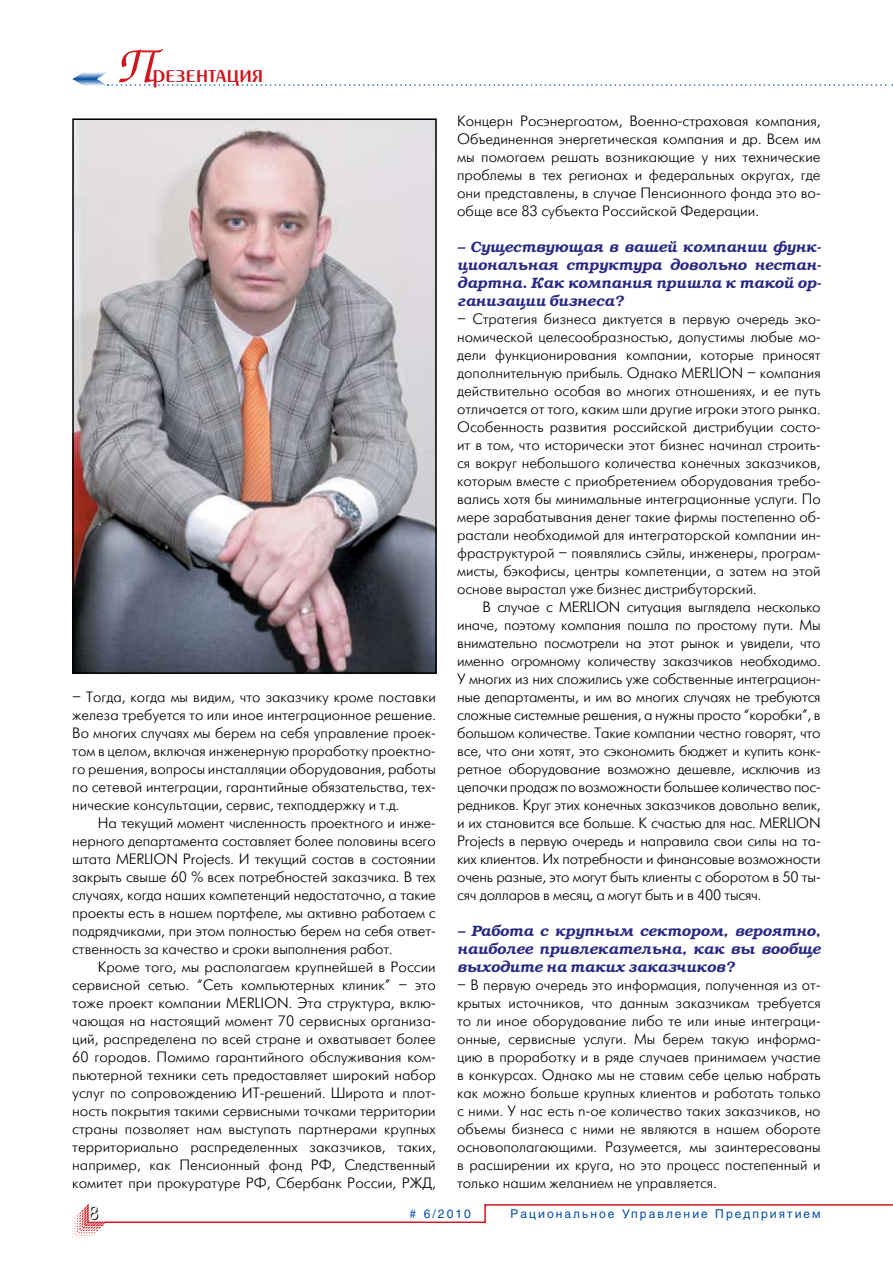
<style>
.page{position:relative;width:893px;height:1263px;background:#fff}
.page>*{position:absolute;margin:0;border:0;box-sizing:border-box;transform-origin:0 0}
.t1{font:27px "Penta Demi";color:#ce171e}
.t2{font:15px/18px "Futuris Light C";color:#000;text-align:justify}
.t3{font:italic 600 15px/18px "Bookman C";color:#292984;text-align:justify}
.t4{font:12px "Helios";letter-spacing:.17em;color:#034ea2}
.s1{font-family:"Zapf Chancery C";font-weight:500;font-style:italic;font-size:54px}
</style>
<div class="page">
<svg style="left:484px;top:1206px;width:2px;height:15px"></svg>
<hr style="left:105px;top:1221px;width:381px;height:2px;background:#ce171e">
<hr style="left:484px;top:1204px;width:409px;height:2px;background:#ce171e">
<svg style="left:72px;top:72px;width:821px;height:14px"></svg>
<img style="left:75px;top:121px;width:359px;height:550px">
<div style="left:72px;top:118px;width:365px;height:556px;border:2px solid #000"></div>
<svg style="left:72px;top:1204px;width:34px;height:34px"></svg>
<h1 class="t1" style="left:117px;top:60px;width:148px"><span class="s1">П</span>резентация</h1>
<p class="t2" style="left:72px;top:688px;width:365px">– Тогда, когда мы видим, что заказчику кроме поставки железа требуется то или иное интеграционное решение.<br>Во многих случаях мы берем на себя управление проек&shy;том в целом, включая инженерную проработку проектно&shy;го решения, вопросы инсталляции оборудования, работы по сетевой интеграции, гарантийные обязательства, тех&shy;нические консультации, сервис, техподдержку и т.д.</p>
<p class="t2" style="left:72px;top:814px;width:365px;text-indent:26px">На текущий момент численность проектного и инже&shy;нерного департамента составляет более половины всего штата MERLION Projects. И текущий состав в состоянии закрыть свыше 60 % всех потребностей заказчика. В тех случаях, когда наших компетенций недостаточно, а такие проекты есть в нашем портфеле, мы активно работаем с подрядчиками, при этом полностью берем на себя ответ&shy;ственность за качество и сроки выполнения работ.</p>
<p class="t2" style="left:72px;top:958px;width:365px;text-indent:26px">Кроме того, мы располагаем крупнейшей в России сервисной сетью. “Сеть компьютерных клиник” – это тоже проект компании MERLION. Эта структура, вклю&shy;чающая на настоящий момент 70 сервисных организа&shy;ций, распределена по всей стране и охватывает более 60 городов. Помимо гарантийного обслуживания ком&shy;пьютерной техники сеть предоставляет широкий набор услуг по сопровождению ИТ-решений. Широта и плот&shy;ность покрытия такими сервисными точками территории страны позволяет нам выступать партнерами крупных территориально распределенных заказчиков, таких, например, как Пенсионный фонд РФ, Следственный комитет при прокуратуре РФ, Сбербанк России, РЖД,</p>
<p class="t2" style="left:457px;top:112px;width:365px">Концерн Росэнергоатом, Военно-страховая компания, Объединенная энергетическая компания и др. Всем им мы помогаем решать возникающие у них технические проблемы в тех регионах и федеральных округах, где они представлены, в случае Пенсионного фонда это во&shy;обще все 83 субъекта Российской Федерации.</p>
<p class="t3" style="left:457px;top:238px;width:366px">– Существующая в вашей компании функ&shy;циональная структура довольно нестан&shy;дартна. Как компания пришла к такой ор&shy;ганизации бизнеса?</p>
<p class="t2" style="left:457px;top:310px;width:365px">– Стратегия бизнеса диктуется в первую очередь эко&shy;номической целесообразностью, допустимы любые мо&shy;дели функционирования компании, которые приносят дополнительную прибыль. Однако MERLION – компания действительно особая во многих отношениях, и ее путь отличается от того, каким шли другие игроки этого рынка.<br>Особенность развития российской дистрибуции состо&shy;ит в том, что исторически этот бизнес начинал строить&shy;ся вокруг небольшого количества конечных заказчиков, которым вместе с приобретением оборудования требо&shy;вались хотя бы минимальные интеграционные услуги. По мере зарабатывания денег такие фирмы постепенно об&shy;растали необходимой для интеграторской компании ин&shy;фраструктурой – появлялись сэйлы, инженеры, програм&shy;мисты, бэкофисы, центры компетенции, а затем на этой основе вырастал уже бизнес дистрибуторский.</p>
<p class="t2" style="left:457px;top:598px;width:365px;text-indent:26px">В случае с MERLION ситуация выглядела несколько иначе, поэтому компания пошла по простому пути. Мы внимательно посмотрели на этот рынок и увидели, что именно огромному количеству заказчиков необходимо.<br>У многих из них сложились уже собственные интеграцион&shy;ные департаменты, и им во многих случаях не требуются сложные системные решения, а нужны просто “коробки”, в большом количестве. Такие компании честно говорят, что все, что они хотят, это сэкономить бюджет и купить конк&shy;ретное оборудование возможно дешевле, исключив из цепочки продаж по возможности большее количество пос&shy;редников. Круг этих конечных заказчиков довольно велик, и их становится все больше. К счастью для нас. MERLION Projects в первую очередь и направила свои силы на та&shy;ких клиентов. Их потребности и финансовые возможности очень разные, это могут быть клиенты с оборотом в 50 ты&shy;сяч долларов в месяц, а могут быть и в 400 тысяч.</p>
<p class="t3" style="left:457px;top:922px;width:365px">– Работа с крупным сектором, вероятно, наиболее привлекательна, как вы вообще выходите на таких заказчиков?</p>
<p class="t2" style="left:457px;top:976px;width:365px">– В первую очередь это информация, полученная из от&shy;крытых источников, что данным заказчикам требуется то ли иное оборудование либо те или иные интеграци&shy;онные, сервисные услуги. Мы берем такую информа&shy;цию в проработку и в ряде случаев принимаем участие в конкурсах. Однако мы не ставим себе целью набрать как можно больше крупных клиентов и работать только с ними. У нас есть n-ое количество таких заказчиков, но объемы бизнеса с ними не являются в нашем обороте основополагающими. Разумеется, мы заинтересованы в расширении их круга, но это процесс постепенный и только нашим желанием не управляется.</p>
<p class="t4" style="left:410px;top:1207px;width:63px"># 6/2010</p>
<p class="t4" style="left:510px;top:1207px;width:312px">Рациональное Управление Предприятием</p>
</div>
